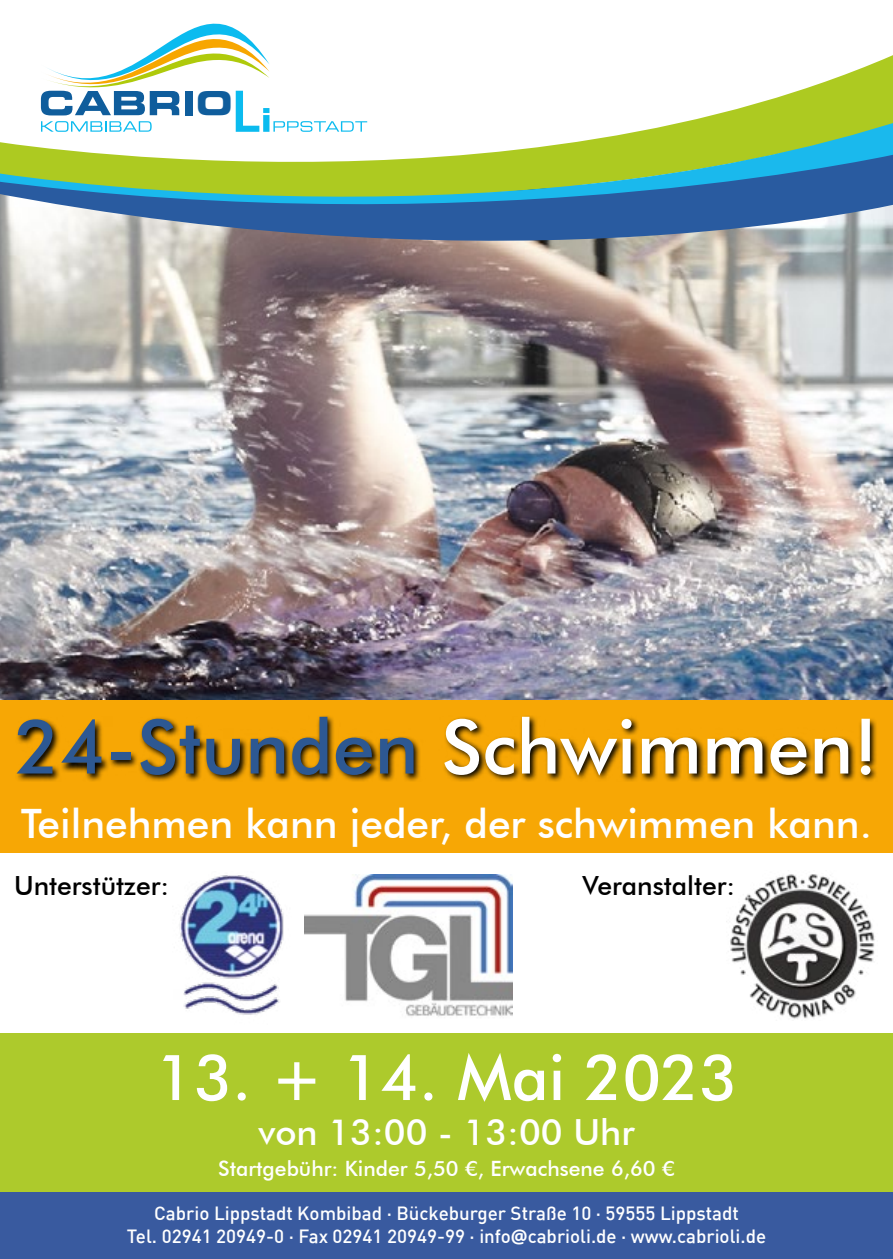
<style>
.page{position:relative;width:893px;height:1259px;background:#fff}
.page>*{position:absolute;margin:0;border:0;box-sizing:border-box;transform-origin:0 0}
.t1{font:500 75px "Futura BT";color:#2d5892}
.t2{font:500 63.3px "Futura BT";color:#fff}
.t3{font:500 40.5px "Futura BT";color:#fff}
.t4{font:500 36px "Futura BT";color:#fff}
.t5{font:32.7px "Eurostile Bold Extended Two";color:#0f5d9c}
.t6{font:500 26.4px "Futura BT";color:#000}
.t7{font:500 21px "Futura BT";color:#fff}
.t8{font:500 18.9px/22.5px "DIN";color:#fff;text-align:center}
.s1{color:#fff}
.s2{font-family:"Open Sans";font-weight:700}
</style>
<div class="page">
<img style="left:0;top:241px;width:893px;height:459px">
<div style="left:0;top:1191px;width:893px;height:68px;background:#395a9f"></div>
<div style="left:0;top:700px;width:893px;height:153px;background:#f7a705"></div>
<div style="left:0;top:1033px;width:893px;height:159px;background:#adca2c"></div>
<svg style="left:17px;top:716px;width:860px;height:65px"></svg>
<svg style="left:161px;top:23px;width:96px;height:24px"></svg>
<svg style="left:40px;top:47px;width:853px;height:70px"></svg>
<svg style="left:0;top:117px;width:893px;height:124px"></svg>
<img style="left:726px;top:874px;width:149px;height:145px">
<img style="left:179px;top:875px;width:105px;height:140px">
<img style="left:304px;top:875px;width:208px;height:142px">
<h3 class="t5" style="left:196px;top:80px;width:38px">O</h3>
<h1 class="t1" style="left:15px;top:701px;width:864px">24-Stunden <span class="s1">Schwimmen!</span></h1>
<h3 class="t3" style="left:21px;top:798px;width:852px">Teilnehmen kann jeder, der schwimmen kann.</h3>
<h3 class="t6" style="left:14px;top:869px;width:157px">Unterstützer:</h3>
<h3 class="t6" style="left:583px;top:869px;width:154px">Veranstalter:</h3>
<h2 class="t2" style="left:156px;top:1039px;width:583px">13. + 14. Mai 2023</h2>
<h3 class="t4" style="left:258px;top:1110px;width:378px">von 13:00 - 13:00 Uhr</h3>
<p class="t7" style="left:218px;top:1156px;width:458px">Startgebühr: Kinder 5,50 €, Erwachsene 6,60 €</p>
<p class="t8" style="left:127px;top:1201px;width:641px">Cabrio Lippstadt Kombibad · Bückeburger Straße 10 · 59555 Lippstadt<br>Tel. 02941 20949-0 · Fax 02941 20949-99 · info<span class="s2">@</span>cabrioli.de · www.cabrioli.de</p>
</div>
